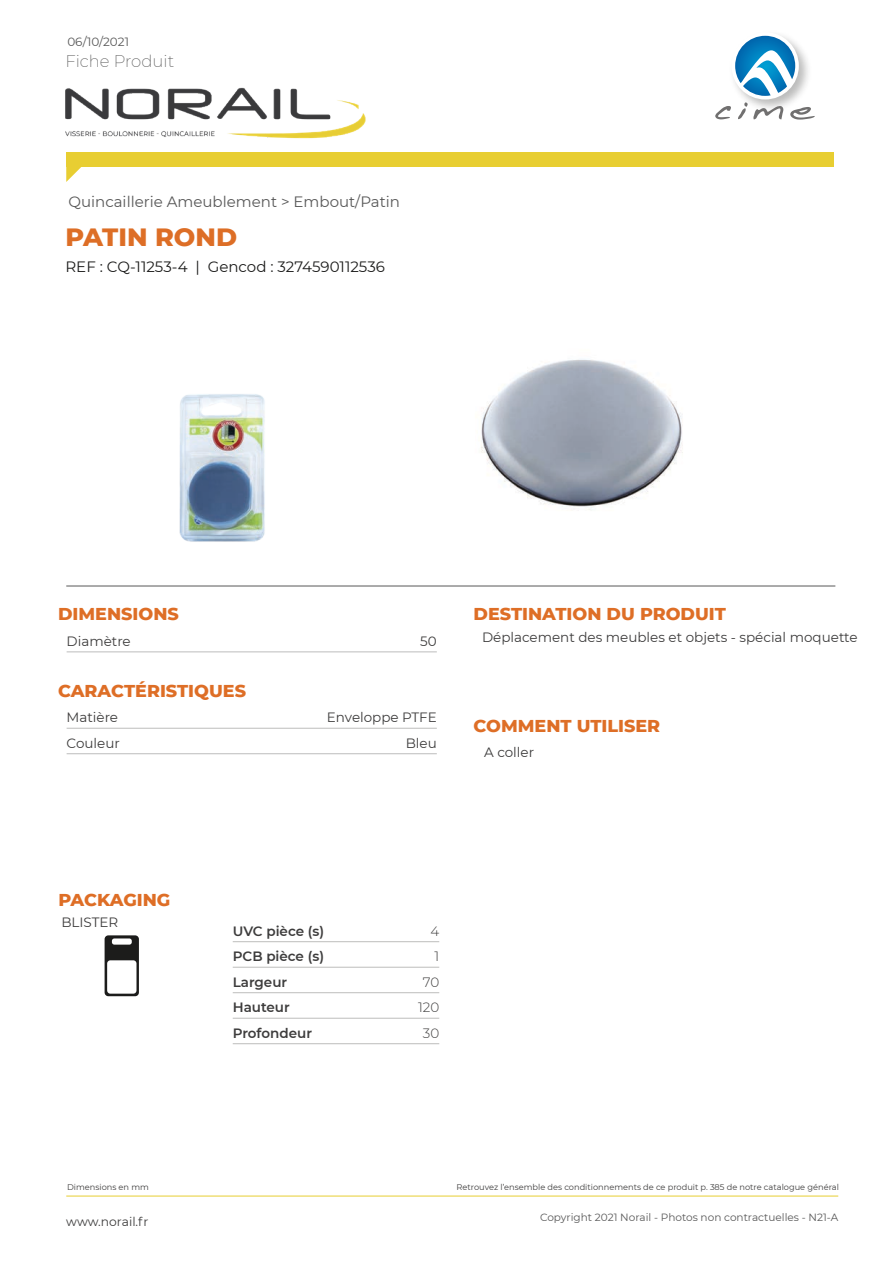
<style>
.page{position:relative;width:893px;height:1263px;background:#fff}
.page>*{position:absolute;margin:0;border:0;box-sizing:border-box;transform-origin:0 0}
.t1{font:800 25.5px "Montserrat";color:#dd6e26}
.t2{font:800 17.55px "Montserrat";color:#de6e26}
.t3{font:200 16.5px "Montserrat";color:#585858}
.t4{font:15px "Montserrat";color:#585858}
.t5{font:15px "Montserrat";color:#1c1c1b}
.t6{font:13.5px "Montserrat";color:#3d3c3c}
.t7{font:600 13.5px "Montserrat";color:#3d3c3c}
.t8{font:300 13.5px "Montserrat";color:#3d3c3c}
.t9{font:12.3px "Montserrat";color:#3d3c3c}
.t10{font:12px "Montserrat";color:#585858}
.t11{font:10.5px "Montserrat";color:#585858}
.t12{font:8.25px "Montserrat";color:#3d3c3c}
</style>
<div class="page">
<div style="left:66px;top:152px;width:767px;height:15px;background:#e8ce32"></div>
<svg style="left:66px;top:167px;width:15px;height:15px"></svg>
<img style="left:65px;top:87px;width:301px;height:52px">
<hr style="left:66px;top:586px;width:769px;height:1px;background:#585858">
<hr style="left:66px;top:1196px;width:772px;height:1px;background:#e8ce32">
<img style="left:733px;top:35px;width:75px;height:77px">
<div style="left:731px;top:32px;width:68px;height:67px;background:#fff;border-radius:50%"></div>
<svg style="left:735px;top:36px;width:60px;height:60px"></svg>
<svg style="left:715px;top:106px;width:16px;height:13px"></svg>
<svg style="left:738px;top:102px;width:45px;height:17px"></svg>
<svg style="left:790px;top:107px;width:25px;height:13px"></svg>
<hr style="left:67px;top:651px;width:370px;height:1px;background:#bdbdbc">
<hr style="left:67px;top:728px;width:370px;height:1px;background:#bdbdbc">
<hr style="left:67px;top:753px;width:370px;height:1px;background:#bdbdbc">
<hr style="left:233px;top:941px;width:206px;height:1px;background:#bdbdbc">
<hr style="left:233px;top:967px;width:206px;height:1px;background:#bdbdbc">
<hr style="left:233px;top:992px;width:206px;height:1px;background:#bdbdbc">
<hr style="left:233px;top:1018px;width:206px;height:1px;background:#bdbdbc">
<hr style="left:233px;top:1043px;width:206px;height:1px;background:#bdbdbc">
<svg style="left:105px;top:935px;width:34px;height:61px"></svg>
<img style="left:481px;top:359px;width:202px;height:151px">
<img style="left:179px;top:394px;width:86px;height:148px">
<p class="t10" style="left:67px;top:33px;width:63px">06/10/2021</p>
<p class="t3" style="left:65px;top:50px;width:110px">Fiche Produit</p>
<p class="t4" style="left:68px;top:192px;width:333px">Quincaillerie Ameublement &gt; Embout/Patin</p>
<p class="t1" style="left:65px;top:219px;width:173px">PATIN ROND</p>
<p class="t5" style="left:65px;top:256px;width:321px">REF : CQ-11253-4 | Gencod : 3274590112536</p>
<p class="t2" style="left:58px;top:601px;width:122px">DIMENSIONS</p>
<p class="t6" style="left:67px;top:632px;width:66px">Diamètre</p>
<p class="t6" style="left:420px;top:632px;width:18px">50</p>
<p class="t2" style="left:58px;top:678px;width:189px">CARACTÉRISTIQUES</p>
<p class="t6" style="left:67px;top:708px;width:53px">Matière</p>
<p class="t6" style="left:327px;top:708px;width:111px">Enveloppe PTFE</p>
<p class="t6" style="left:67px;top:734px;width:55px">Couleur</p>
<p class="t6" style="left:406px;top:734px;width:33px">Bleu</p>
<p class="t2" style="left:474px;top:601px;width:254px">DESTINATION DU PRODUIT</p>
<p class="t6" style="left:482px;top:628px;width:377px">Déplacement des meubles et objets - spécial moquette</p>
<p class="t2" style="left:474px;top:712px;width:188px">COMMENT UTILISER</p>
<p class="t6" style="left:484px;top:743px;width:51px">A coller</p>
<p class="t2" style="left:58px;top:887px;width:114px">PACKAGING</p>
<p class="t6" style="left:61px;top:913px;width:58px">BLISTER</p>
<p class="t7" style="left:233px;top:921px;width:93px">UVC pièce (s)</p>
<p class="t8" style="left:430px;top:922px;width:10px">4</p>
<p class="t7" style="left:233px;top:947px;width:93px">PCB pièce (s)</p>
<p class="t8" style="left:434px;top:947px;width:6px">1</p>
<p class="t7" style="left:233px;top:972px;width:56px">Largeur</p>
<p class="t8" style="left:423px;top:973px;width:18px">70</p>
<p class="t7" style="left:233px;top:998px;width:59px">Hauteur</p>
<p class="t8" style="left:418px;top:998px;width:23px">120</p>
<p class="t7" style="left:233px;top:1023px;width:81px">Profondeur</p>
<p class="t8" style="left:423px;top:1024px;width:18px">30</p>
<p class="t12" style="left:67px;top:1182px;width:83px">Dimensions en mm</p>
<p class="t12" style="left:457px;top:1182px;width:384px">Retrouvez l’ensemble des conditionnements de ce produit p. 385 de notre catalogue général</p>
<p class="t9" style="left:66px;top:1213px;width:84px">www.norail.fr</p>
<p class="t11" style="left:540px;top:1209px;width:300px">Copyright 2021 Norail - Photos non contractuelles - N21-A</p>
</div>
